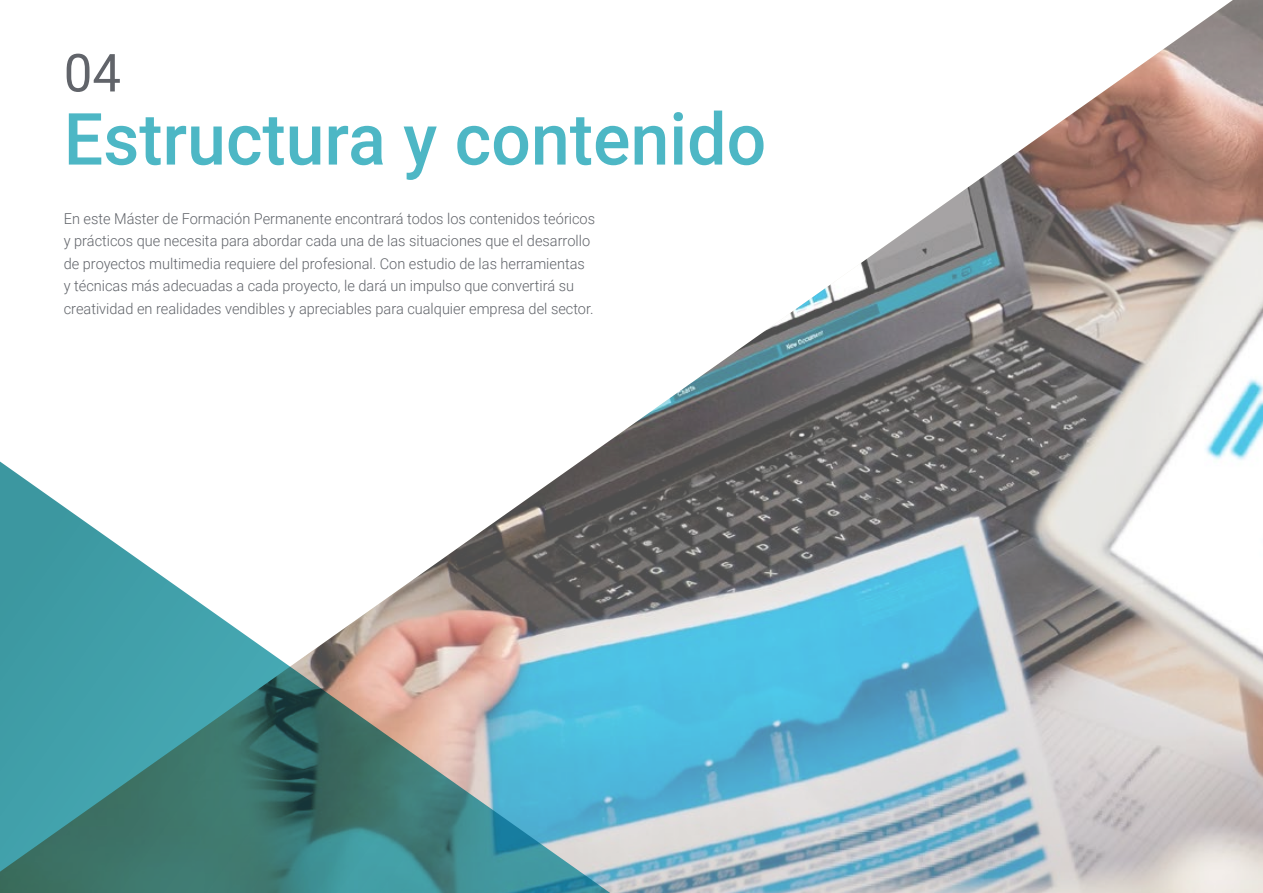
<style>
.page{position:relative;width:1263px;height:893px;background:#fff}
.page>*{position:absolute;margin:0;border:0;box-sizing:border-box;transform-origin:0 0}
.t1{font:500 72px "Roboto";color:#4db7c5}
.t2{font:52.5px "Roboto";color:#61646a}
.t3{font:300 15px/22.5px "Roboto";color:#61646a}
</style>
<div class="page">
<img style="left:602px;top:0;width:661px;height:893px">
<svg style="left:0;top:446px;width:640px;height:447px"></svg>
<h2 class="t2" style="left:64px;top:36px;width:59px">04</h2>
<h1 class="t1" style="left:64px;top:89px;width:704px">Estructura y contenido</h1>
<p class="t3" style="left:64px;top:207px;width:533px">En este Máster de Formación Permanente encontrará todos los contenidos teóricos y prácticos que necesita para abordar cada una de las situaciones que el desarrollo de proyectos multimedia requiere del profesional. Con estudio de las herramientas y técnicas más adecuadas a cada proyecto, le dará un impulso que convertirá su creatividad en realidades vendibles y apreciables para cualquier empresa del sector.</p>
</div>
